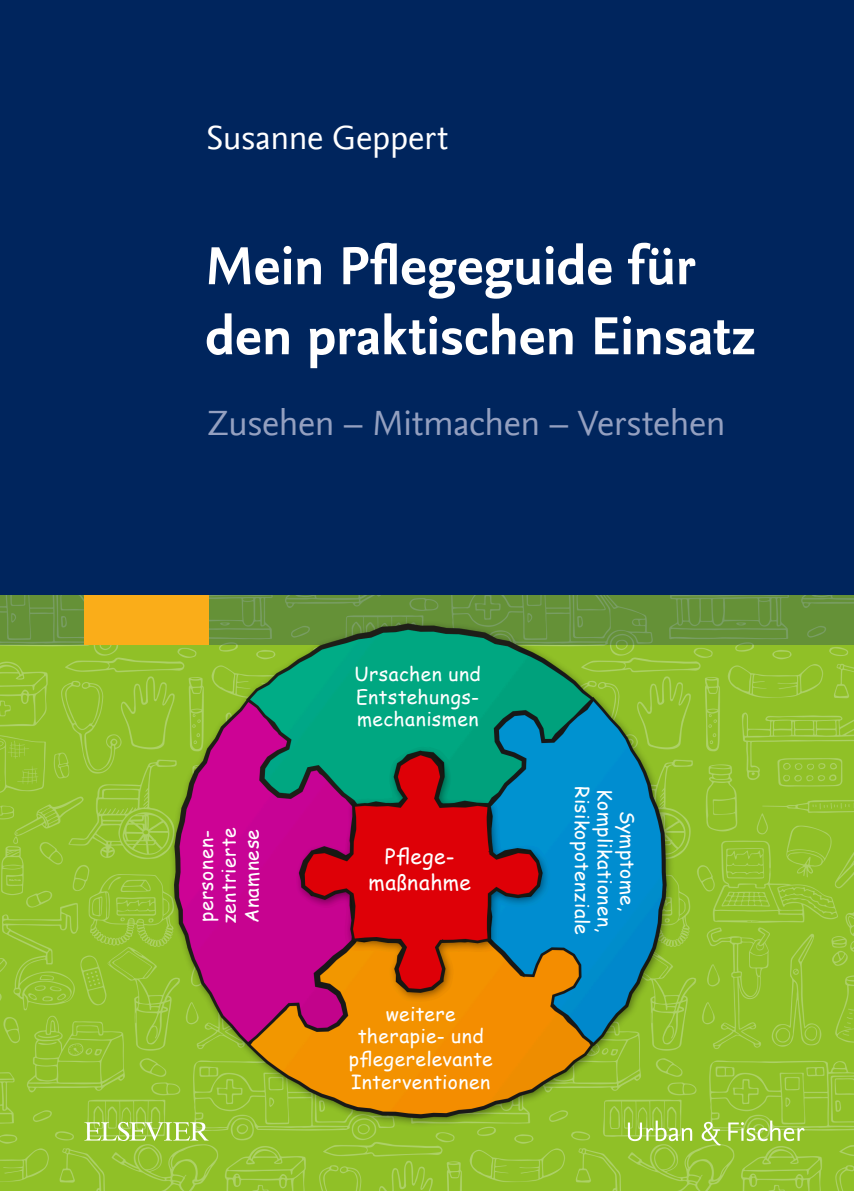
<style>
.page{position:relative;width:854px;height:1191px;background:#fff}
.page>*{position:absolute;margin:0;border:0;box-sizing:border-box;transform-origin:0 0}
.t1{font:700 56px/70px "Nexus Sans Offc";letter-spacing:-.01em;color:#fff}
.t2{font:36.75px "Nexus Sans Offc";letter-spacing:-.01em;color:#94a0c0}
.t3{font:35px "Nexus Sans Offc";letter-spacing:-.015em;color:#fff}
.t4{font:21px/26.2px "Comic Sans MS";letter-spacing:.03em;color:#fff;text-align:center}
.t5{font:19.25px/22.8px "Comic Sans MS";letter-spacing:.02em;color:#fff;text-align:justify}
</style>
<div class="page">
<div style="left:0;top:0;width:853px;height:1191px;background:#00255d"></div>
<img style="left:0;top:645px;width:853px;height:546px">
<svg style="left:0;top:595px;width:853px;height:50px;background:#67923d"></svg>
<div style="left:84px;top:595px;width:124px;height:50px;background:#faad19"></div>
<svg style="left:84px;top:1121px;width:34px;height:20px"></svg>
<svg style="left:703px;top:1120px;width:101px;height:25px;background:#aace5a"></svg>
<img style="left:118px;top:595px;width:585px;height:557px">
<h3 class="t3" style="left:206px;top:118px;width:244px">Susanne Geppert</h3>
<h1 class="t1" style="left:205px;top:233px;width:552px">Mein Pflegeguide für den praktischen Einsatz</h1>
<h2 class="t2" style="left:207px;top:402px;width:520px">Zusehen – Mitmachen – Verstehen</h2>
<p class="t5" style="left:194px;top:924px;width:98px;rotate:-90deg">personen&shy;zentrierte Anamnese</p>
<p class="t5" style="left:354px;top:662px;width:128px">Ursachen und Entstehungs&shy;mechanismen</p>
<p class="t4" style="left:368px;top:842px;width:104px">Pflege&shy;maßnahme</p>
<p class="t5" style="left:348px;top:1001px;width:145px;text-align:center">weitere therapie- und pflegerelevante<br>Interventionen</p>
<p class="t5" style="left:594px;top:786px;width:150px;rotate:90deg">Risikopotenziale</p>
<p class="t5" style="left:616px;top:789px;width:145px;rotate:90deg">Komplikationen,</p>
<p class="t5" style="left:639px;top:810px;width:102px;rotate:90deg">Symptome,</p>
</div>
